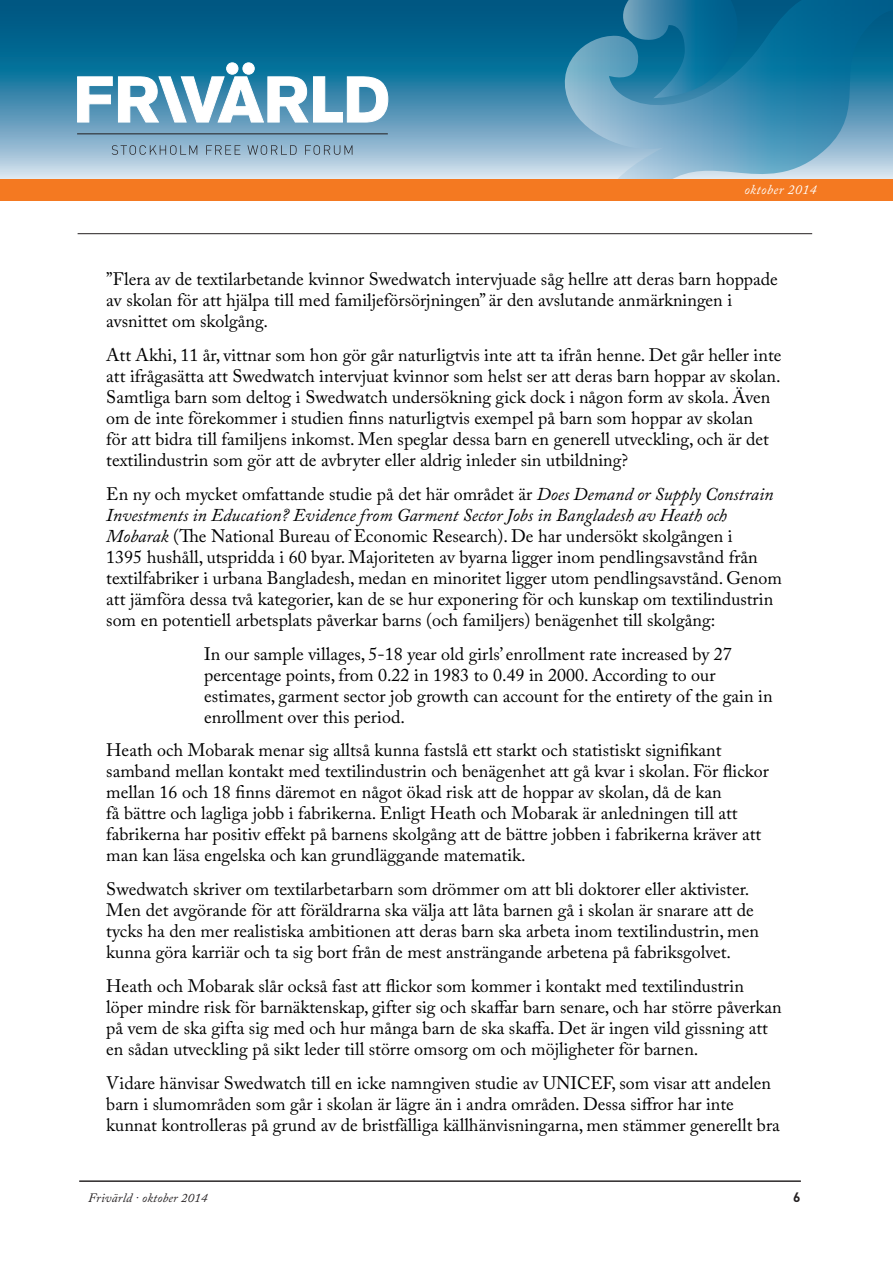
<style>
.page{position:relative;width:893px;height:1263px;background:#fff}
.page>*{position:absolute;margin:0;border:0;box-sizing:border-box;transform-origin:0 0}
.t1{font:18px/21px "Adobe Caslon Pro";color:#000}
.t2{font:italic 13.5px "Adobe Caslon Pro";letter-spacing:.04em;color:#fff}
.t3{font:700 13.5px "DIN";color:#231f20}
.t4{font:italic 12.75px "Adobe Caslon Pro";letter-spacing:.02em;color:#231f20}
.s1{font-style:italic}
</style>
<div class="page">
<hr style="left:78px;top:233px;width:734px;height:1px;background:#231f20">
<svg style="left:0;top:0;width:565px;height:179px;background:#4189ab"></svg>
<svg style="left:565px;top:0;width:328px;height:179px;background:#4f94b6"></svg>
<svg style="left:616px;top:0;width:132px;height:98px;background:#1c779f"></svg>
<div style="left:0;top:179px;width:893px;height:22px;background:#f47921"></div>
<svg style="left:77px;top:76px;width:312px;height:47px"></svg>
<div style="left:227px;top:63px;width:11px;height:11px;background:#fff;border-radius:50%"></div>
<div style="left:226px;top:62px;width:12px;height:13px;border:1px solid #fff;border-radius:50%"></div>
<div style="left:243px;top:63px;width:11px;height:11px;background:#fff;border-radius:50%"></div>
<div style="left:243px;top:62px;width:12px;height:13px;border:1px solid #fff;border-radius:50%"></div>
<svg style="left:112px;top:145px;width:85px;height:10px"></svg>
<svg style="left:206px;top:145px;width:34px;height:10px"></svg>
<svg style="left:247px;top:145px;width:50px;height:10px"></svg>
<svg style="left:305px;top:145px;width:47px;height:10px"></svg>
<hr style="left:77px;top:133px;width:311px;height:1px;background:#231f20">
<hr style="left:79px;top:1181px;width:722px;height:1px;background:#231f20">
<p class="t2" style="left:744px;top:181px;width:74px">oktober 2014</p>
<p class="t1" style="left:106px;top:269px;width:673px">”Flera av de textilarbetande kvinnor Swedwatch intervjuade såg hellre att deras barn hoppade av skolan för att hjälpa till med familjeförsörjningen” är den avslutande anmärkningen i avsnittet om skolgång.</p>
<p class="t1" style="left:106px;top:344px;width:677px">Att Akhi, 11 år, vittnar som hon gör går naturligtvis inte att ta ifrån henne. Det går heller inte att ifrågasätta att Swedwatch intervjuat kvinnor som helst ser att deras barn hoppar av skolan.<br>Samtliga barn som deltog i Swedwatch undersökning gick dock i någon form av skola. Även om de inte förekommer i studien finns naturligtvis exempel på barn som hoppar av skolan<br>för att bidra till familjens inkomst. Men speglar dessa barn en generell utveckling, och är det textilindustrin som gör att de avbryter eller aldrig inleder sin utbildning?</p>
<p class="t1" style="left:106px;top:483px;width:677px">En ny och mycket omfattande studie på det här området är <span class="s1">Does Demand or Supply Constrain Investments in Education? Evidence from Garment Sector Jobs in Bangladesh av Heath och Mobarak</span> (The National Bureau of Economic Research). De har undersökt skolgången i<br>1395 hushåll, utspridda i 60 byar. Majoriteten av byarna ligger inom pendlingsavstånd från textilfabriker i urbana Bangladesh, medan en minoritet ligger utom pendlingsavstånd. Genom att jämföra dessa två kategorier, kan de se hur exponering för och kunskap om textilindustrin som en potentiell arbetsplats påverkar barns (och familjers) benägenhet till skolgång:</p>
<p class="t1" style="left:204px;top:643px;width:570px">In our sample villages, 5-18 year old girls’ enrollment rate increased by 27 percentage points, from 0.22 in 1983 to 0.49 in 2000. According to our estimates, garment sector job growth can account for the entirety of the gain in enrollment over this period.</p>
<p class="t1" style="left:106px;top:740px;width:664px">Heath och Mobarak menar sig alltså kunna fastslå ett starkt och statistiskt signifikant samband mellan kontakt med textilindustrin och benägenhet att gå kvar i skolan. För flickor mellan 16 och 18 finns däremot en något ökad risk att de hoppar av skolan, då de kan<br>få bättre och lagliga jobb i fabrikerna. Enligt Heath och Mobarak är anledningen till att fabrikerna har positiv effekt på barnens skolgång att de bättre jobben i fabrikerna kräver att man kan läsa engelska och kan grundläggande matematik.</p>
<p class="t1" style="left:106px;top:878px;width:654px">Swedwatch skriver om textilarbetarbarn som drömmer om att bli doktorer eller aktivister.<br>Men det avgörande för att föräldrarna ska välja att låta barnen gå i skolan är snarare att de tycks ha den mer realistiska ambitionen att deras barn ska arbeta inom textilindustrin, men kunna göra karriär och ta sig bort från de mest ansträngande arbetena på fabriksgolvet.</p>
<p class="t1" style="left:106px;top:975px;width:677px">Heath och Mobarak slår också fast att flickor som kommer i kontakt med textilindustrin löper mindre risk för barnäktenskap, gifter sig och skaffar barn senare, och har större påverkan på vem de ska gifta sig med och hur många barn de ska skaffa. Det är ingen vild gissning att en sådan utveckling på sikt leder till större omsorg om och möjligheter för barnen.</p>
<p class="t1" style="left:106px;top:1072px;width:675px">Vidare hänvisar Swedwatch till en icke namngiven studie av UNICEF, som visar att andelen barn i slumområden som går i skolan är lägre än i andra områden. Dessa siffror har inte kunnat kontrolleras på grund av de bristfälliga källhänvisningarna, men stämmer generellt bra</p>
<p class="t4" style="left:88px;top:1190px;width:121px">Frivärld · oktober 2014</p>
<p class="t3" style="left:793px;top:1188px;width:9px">6</p>
</div>
